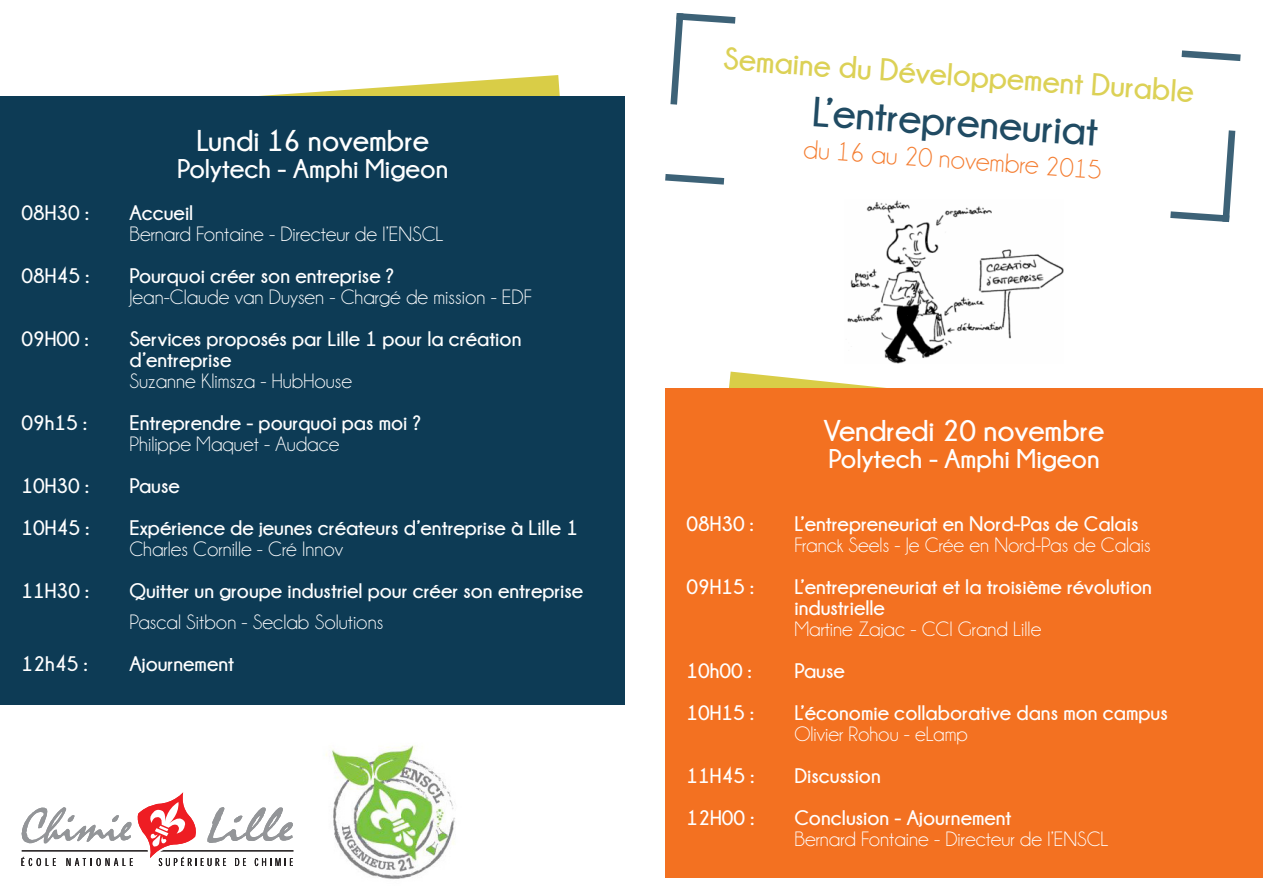
<style>
.page{position:relative;width:1263px;height:893px;background:#fff}
.page>*{position:absolute;margin:0;border:0;box-sizing:border-box;transform-origin:0 0}
.t1{font:700 42px "Champagne&Limousines";color:#204b63}
.t2{font:700 31.5px "Champagne&Limousines";color:#dcd156}
.t3{font:700 30px "Champagne&Limousines";color:#fff}
.t4{font:700 27px "Champagne&Limousines";color:#fff}
.t5{font:27px "Champagne&Limousines";color:#f47c2f}
.t6{font:700 21px/21px "Champagne&Limousines";color:#fff}
.t7{font:21px "Champagne&Limousines";color:#fff}
.s1{font-weight:400}
</style>
<div class="page">
<svg style="left:729px;top:372px;width:157px;height:16px"></svg>
<svg style="left:259px;top:75px;width:301px;height:21px"></svg>
<div style="left:0;top:96px;width:625px;height:608px;background:#0d3b55"></div>
<svg style="left:21px;top:792px;width:272px;height:74px"></svg>
<img style="left:325px;top:745px;width:130px;height:134px">
<svg style="left:665px;top:174px;width:60px;height:11px"></svg>
<svg style="left:670px;top:13px;width:66px;height:92px"></svg>
<svg style="left:1181px;top:50px;width:60px;height:11px"></svg>
<svg style="left:1170px;top:130px;width:66px;height:93px"></svg>
<div style="left:665px;top:388px;width:598px;height:489px;background:#f37121"></div>
<img style="left:847px;top:200px;width:217px;height:164px">
<p class="t3" style="left:196px;top:124px;width:234px">Lundi 16 novembre</p>
<p class="t4" style="left:177px;top:154px;width:273px">Polytech - Amphi Migeon</p>
<p class="t6" style="left:21px;top:202px;width:69px">08H30 :</p>
<p class="t6" style="left:129px;top:202px;width:65px">Accueil</p>
<p class="t7" style="left:129px;top:224px;width:316px">Bernard Fontaine - Directeur de l’ENSCL</p>
<p class="t6" style="left:21px;top:265px;width:69px">08H45 :</p>
<p class="t6" style="left:129px;top:265px;width:267px">Pourquoi créer son entreprise ?</p>
<p class="t7" style="left:129px;top:287px;width:404px">Jean-Claude van Duysen - Chargé de mission - EDF</p>
<p class="t6" style="left:21px;top:328px;width:69px">09H00 :</p>
<p class="t6" style="left:129px;top:328px;width:393px">Services proposés par Lille 1 pour la création</p>
<p class="t6" style="left:129px;top:349px;width:103px">d’entreprise</p>
<p class="t7" style="left:129px;top:371px;width:224px">Suzanne Klimsza - HubHouse</p>
<p class="t6" style="left:21px;top:412px;width:67px">09h15 :</p>
<p class="t6" style="left:129px;top:412px;width:293px">Entreprendre - pourquoi pas moi ?</p>
<p class="t7" style="left:129px;top:434px;width:212px">Philippe Maquet - Audace</p>
<p class="t6" style="left:21px;top:475px;width:69px">10H30 :</p>
<p class="t6" style="left:129px;top:475px;width:52px">Pause</p>
<p class="t6" style="left:21px;top:517px;width:69px">10H45 :</p>
<p class="t6" style="left:129px;top:517px;width:450px">Expérience de jeunes créateurs d’entreprise à Lille 1<br><span class="s1">Charles Cornille - Cré Innov</span></p>
<p class="t6" style="left:21px;top:580px;width:69px">11H30 :</p>
<p class="t6" style="left:129px;top:580px;width:455px">Quitter un groupe industriel pour créer son entreprise</p>
<p class="t7" style="left:129px;top:611px;width:255px">Pascal Sitbon - Seclab Solutions</p>
<p class="t6" style="left:21px;top:653px;width:68px">12h45 :</p>
<p class="t6" style="left:129px;top:653px;width:106px">Ajournement</p>
<p class="t2" style="left:725px;top:41px;width:473px;rotate:4deg">Semaine du Développement Durable</p>
<p class="t1" style="left:814px;top:88px;width:288px;rotate:4deg">L’entrepreneuriat</p>
<p class="t5" style="left:804px;top:135px;width:300px;rotate:4deg">du 16 au 20 novembre 2015</p>
<p class="t3" style="left:824px;top:414px;width:282px">Vendredi 20 novembre</p>
<p class="t4" style="left:828px;top:443px;width:273px">Polytech - Amphi Migeon</p>
<p class="t6" style="left:686px;top:513px;width:69px">08H30 :</p>
<p class="t6" style="left:794px;top:513px;width:346px">L’entrepreneuriat en Nord-Pas de Calais</p>
<p class="t7" style="left:794px;top:534px;width:358px">Franck Seels - Je Crée en Nord-Pas de Calais</p>
<p class="t6" style="left:686px;top:576px;width:69px">09H15 :</p>
<p class="t6" style="left:794px;top:576px;width:359px">L’entrepreneuriat et la troisième révolution industrielle</p>
<p class="t7" style="left:794px;top:618px;width:248px">Martine Zajac - CCI Grand Lille</p>
<p class="t6" style="left:686px;top:660px;width:67px">10h00 :</p>
<p class="t6" style="left:794px;top:660px;width:52px">Pause</p>
<p class="t6" style="left:686px;top:702px;width:69px">10H15 :</p>
<p class="t6" style="left:794px;top:702px;width:375px">L’économie collaborative dans mon campus</p>
<p class="t7" style="left:794px;top:723px;width:175px">Olivier Rohou - eLamp</p>
<p class="t6" style="left:686px;top:765px;width:69px">11H45 :</p>
<p class="t6" style="left:794px;top:765px;width:88px">Discussion</p>
<p class="t6" style="left:686px;top:807px;width:69px">12H00 :</p>
<p class="t6" style="left:794px;top:807px;width:219px">Conclusion - Ajournement</p>
<p class="t7" style="left:794px;top:828px;width:316px">Bernard Fontaine - Directeur de l’ENSCL</p>
</div>
